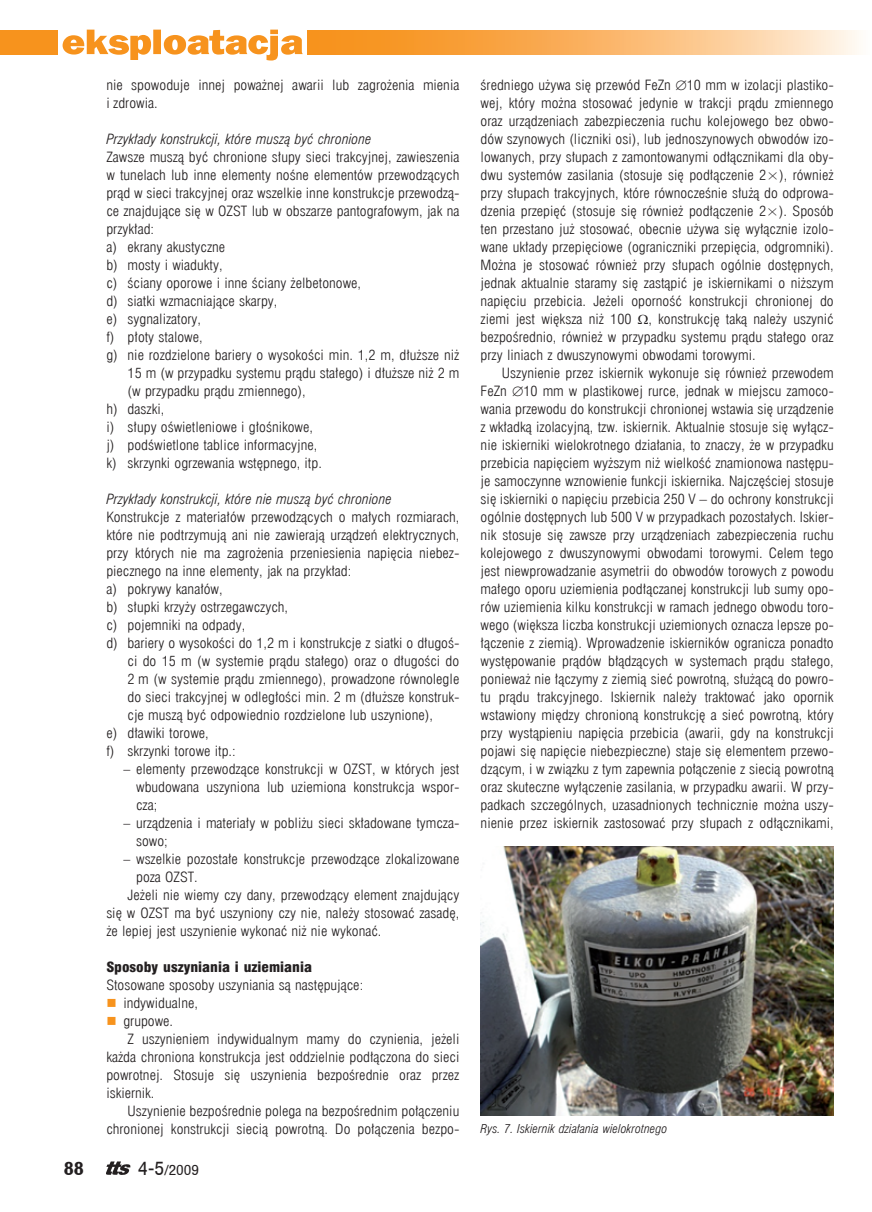
<style>
.page{position:relative;width:872px;height:1212px;background:#fff}
.page>*{position:absolute;margin:0;border:0;box-sizing:border-box;transform-origin:0 0}
.t1{font:700 18px "Switzerland Condpl";color:#231f20;scale:1.1 1}
.t2{font:13.8px/18px "Swis 721 Lt Cn EU Normal";color:#231f20;text-align:justify;scale:1.1 1}
.t3{font:13.8px/18px "Swis 721 Lt Cn EU Normal";color:#231f20;text-align:justify}
.t4{font:13.8px "Swis 721 Lt Cn EU Italic";color:#231f20;scale:1.1 1}
.t5{font:13.8px "Swis 721 Blk Cn EU Normal";color:#231f20;scale:1.1 1}
.t6{font:13.8px "Switzerland Condpl";color:#231f20;scale:1.1 1}
.t7{font:12px "Swis 721 Lt Cn EU Italic";color:#231f20;scale:1.1 1}
.s1{font-size:18px}
</style>
<div class="page">
<div style="left:0;top:30px;width:57px;height:25px;background:#f7931d"></div>
<svg style="left:307px;top:30px;width:552px;height:25px;background:#fab76a"></svg>
<svg style="left:106px;top:1161px;width:24px;height:14px"></svg>
<svg style="left:63px;top:30px;width:240px;height:31px"></svg>
<img style="left:480px;top:846px;width:353px;height:270px">
<p class="t2" style="left:106px;top:76px;width:322px">nie spowoduje innej poważnej awarii lub zagrożenia mienia i zdrowia.</p>
<p class="t4" style="left:106px;top:131px;width:243px">Przykłady konstrukcji, które muszą być chronione</p>
<p class="t2" style="left:106px;top:148px;width:322px">Zawsze muszą być chronione słupy sieci trakcyjnej, zawieszenia</p>
<p class="t2" style="left:106px;top:166px;width:322px">w tunelach lub inne elementy nośne elementów przewodzących</p>
<p class="t2" style="left:106px;top:184px;width:322px">prąd w sieci trakcyjnej oraz wszelkie inne konstrukcje przewodzą-</p>
<p class="t2" style="left:106px;top:202px;width:322px">ce znajdujące się w OZST lub w obszarze pantografowym, jak na</p>
<p class="t2" style="left:106px;top:220px;width:45px">przykład:</p>
<p class="t2" style="left:106px;top:238px;width:110px">a) ekrany akustyczne</p>
<p class="t2" style="left:106px;top:256px;width:107px">b) mosty i wiadukty,</p>
<p class="t2" style="left:106px;top:274px;width:233px">c) ściany oporowe i inne ściany żelbetonowe,</p>
<p class="t2" style="left:106px;top:292px;width:157px">d) siatki wzmacniające skarpy,</p>
<p class="t2" style="left:106px;top:310px;width:88px">e) sygnalizatory,</p>
<p class="t2" style="left:106px;top:328px;width:89px">f) płoty stalowe,</p>
<p class="t2" style="left:106px;top:346px;width:322px">g) nie rozdzielone bariery o wysokości min. 1,2 m, dłuższe niż</p>
<p class="t2" style="left:128px;top:364px;width:303px">15 m (w przypadku systemu prądu stałego) i dłuższe niż 2 m</p>
<p class="t2" style="left:128px;top:382px;width:163px">(w przypadku prądu zmiennego),</p>
<p class="t2" style="left:106px;top:400px;width:54px">h) daszki,</p>
<p class="t2" style="left:106px;top:418px;width:189px">i) słupy oświetleniowe i głośnikowe,</p>
<p class="t2" style="left:106px;top:436px;width:193px">j) podświetlone tablice informacyjne,</p>
<p class="t2" style="left:106px;top:454px;width:197px">k) skrzynki ogrzewania wstępnego, itp.</p>
<p class="t4" style="left:106px;top:491px;width:261px">Przykłady konstrukcji, które nie muszą być chronione</p>
<p class="t2" style="left:106px;top:508px;width:322px">Konstrukcje z materiałów przewodzących o małych rozmiarach,</p>
<p class="t2" style="left:106px;top:526px;width:322px">które nie podtrzymują ani nie zawierają urządzeń elektrycznych,</p>
<p class="t2" style="left:106px;top:544px;width:322px">przy których nie ma zagrożenia przeniesienia napięcia niebez-</p>
<p class="t2" style="left:106px;top:562px;width:224px">piecznego na inne elementy, jak na przykład:</p>
<p class="t2" style="left:106px;top:580px;width:107px">a) pokrywy kanałów,</p>
<p class="t2" style="left:106px;top:598px;width:167px">b) słupki krzyży ostrzegawczych,</p>
<p class="t2" style="left:106px;top:616px;width:128px">c) pojemniki na odpady,</p>
<p class="t2" style="left:106px;top:634px;width:322px">d) bariery o wysokości do 1,2 m i konstrukcje z siatki o długoś-</p>
<p class="t2" style="left:128px;top:652px;width:303px">ci do 15 m (w systemie prądu stałego) oraz o długości do</p>
<p class="t2" style="left:128px;top:670px;width:303px">2 m (w systemie prądu zmiennego), prowadzone równolegle</p>
<p class="t2" style="left:128px;top:688px;width:303px">do sieci trakcyjnej w odległości min. 2 m (dłuższe konstruk-</p>
<p class="t2" style="left:128px;top:706px;width:279px">cje muszą być odpowiednio rozdzielone lub uszynione),</p>
<p class="t2" style="left:106px;top:724px;width:95px">e) dławiki torowe,</p>
<p class="t2" style="left:106px;top:742px;width:119px">f) skrzynki torowe itp.:</p>
<p class="t3" style="left:136px;top:760px;width:325px;text-indent:-13px">– elementy przewodzące konstrukcji w OZST, w których jest wbudowana uszyniona lub uziemiona konstrukcja wspor&shy;cza;</p>
<p class="t3" style="left:136px;top:814px;width:325px;text-indent:-13px">– urządzenia i materiały w pobliżu sieci składowane tymcza&shy;sowo;</p>
<p class="t3" style="left:123px;top:850px;width:337px">– wszelkie pozostałe konstrukcje przewodzące zlokalizowane</p>
<p class="t2" style="left:136px;top:868px;width:58px">poza OZST.</p>
<p class="t2" style="left:128px;top:886px;width:303px">Jeżeli nie wiemy czy dany, przewodzący element znajdujący</p>
<p class="t2" style="left:106px;top:904px;width:322px">się w OZST ma być uszyniony czy nie, należy stosować zasadę,</p>
<p class="t2" style="left:106px;top:922px;width:251px">że lepiej jest uszynienie wykonać niż nie wykonać.</p>
<p class="t5" style="left:106px;top:958px;width:188px">Sposoby uszyniania i uziemiania</p>
<p class="t2" style="left:106px;top:976px;width:235px">Stosowane sposoby uszyniania są następujące:</p>
<p class="t2" style="left:123px;top:994px;width:69px">indywidualne,</p>
<p class="t2" style="left:123px;top:1012px;width:47px">grupowe.</p>
<p class="t2" style="left:128px;top:1030px;width:303px">Z uszynieniem indywidualnym mamy do czynienia, jeżeli</p>
<p class="t2" style="left:106px;top:1048px;width:322px">każda chroniona konstrukcja jest oddzielnie podłączona do sieci</p>
<p class="t2" style="left:106px;top:1066px;width:322px">powrotnej. Stosuje się uszynienia bezpośrednie oraz przez</p>
<p class="t2" style="left:106px;top:1084px;width:45px">iskiernik.</p>
<p class="t2" style="left:128px;top:1102px;width:303px">Uszynienie bezpośrednie polega na bezpośrednim połączeniu</p>
<p class="t2" style="left:106px;top:1120px;width:322px">chronionej konstrukcji siecią powrotną. Do połączenia bezpo-</p>
<h1 class="t1" style="left:64px;top:1157px;width:19px">88</h1>
<p class="t6" style="left:138px;top:1160px;width:57px"><span class="s1">4-5</span>/2009</p>
<p class="t2" style="left:480px;top:76px;width:322px">średniego używa się przewód FeZn ∅10 mm w izolacji plastiko&shy;wej, który można stosować jedynie w trakcji prądu zmiennego oraz urządzeniach zabezpieczenia ruchu kolejowego bez obwo&shy;dów szynowych (liczniki osi), lub jednoszynowych obwodów izo&shy;lowanych, przy słupach z zamontowanymi odłącznikami dla oby&shy;dwu systemów zasilania (stosuje się podłączenie 2×), również przy słupach trakcyjnych, które równocześnie służą do odprowa&shy;dzenia przepięć (stosuje się również podłączenie 2×). Sposób ten przestano już stosować, obecnie używa się wyłącznie izolo&shy;wane układy przepięciowe (ograniczniki przepięcia, odgromniki).<br>Można je stosować również przy słupach ogólnie dostępnych, jednak aktualnie staramy się zastąpić je iskiernikami o niższym napięciu przebicia. Jeżeli oporność konstrukcji chronionej do ziemi jest większa niż 100 , konstrukcję taką należy uszynić bezpośrednio, również w przypadku systemu prądu stałego oraz przy liniach z dwuszynowymi obwodami torowymi.</p>
<p class="t2" style="left:480px;top:364px;width:322px;text-indent:21px">Uszynienie przez iskiernik wykonuje się również przewodem FeZn ∅10 mm w plastikowej rurce, jednak w miejscu zamoco&shy;wania przewodu do konstrukcji chronionej wstawia się urządzenie z wkładką izolacyjną, tzw. iskiernik. Aktualnie stosuje się wyłącz&shy;nie iskierniki wielokrotnego działania, to znaczy, że w przypadku przebicia napięciem wyższym niż wielkość znamionowa następu&shy;je samoczynne wznowienie funkcji iskiernika. Najczęściej stosuje się iskierniki o napięciu przebicia 250 V – do ochrony konstrukcji ogólnie dostępnych lub 500 V w przypadkach pozostałych. Iskier&shy;nik stosuje się zawsze przy urządzeniach zabezpieczenia ruchu kolejowego z dwuszynowymi obwodami torowymi. Celem tego jest niewprowadzanie asymetrii do obwodów torowych z powodu małego oporu uziemienia podłączanej konstrukcji lub sumy opo&shy;rów uziemienia kilku konstrukcji w ramach jednego obwodu toro&shy;wego (większa liczba konstrukcji uziemionych oznacza lepsze po&shy;łączenie z ziemią). Wprowadzenie iskierników ogranicza ponadto występowanie prądów błądzących w systemach prądu stałego, ponieważ nie łączymy z ziemią sieć powrotną, służącą do powro&shy;tu prądu trakcyjnego. Iskiernik należy traktować jako opornik wstawiony między chronioną konstrukcję a sieć powrotną, który przy wystąpieniu napięcia przebicia (awarii, gdy na konstrukcji pojawi się napięcie niebezpieczne) staje się elementem przewo&shy;dzącym, i w związku z tym zapewnia połączenie z siecią powrotną oraz skuteczne wyłączenie zasilania, w przypadku awarii. W przy&shy;padkach szczególnych, uzasadnionych technicznie można uszy&shy;nienie przez iskiernik zastosować przy słupach z odłącznikami,</p>
<p class="t7" style="left:480px;top:1121px;width:171px">Rys. 7. Iskiernik działania wielokrotnego</p>
</div>
